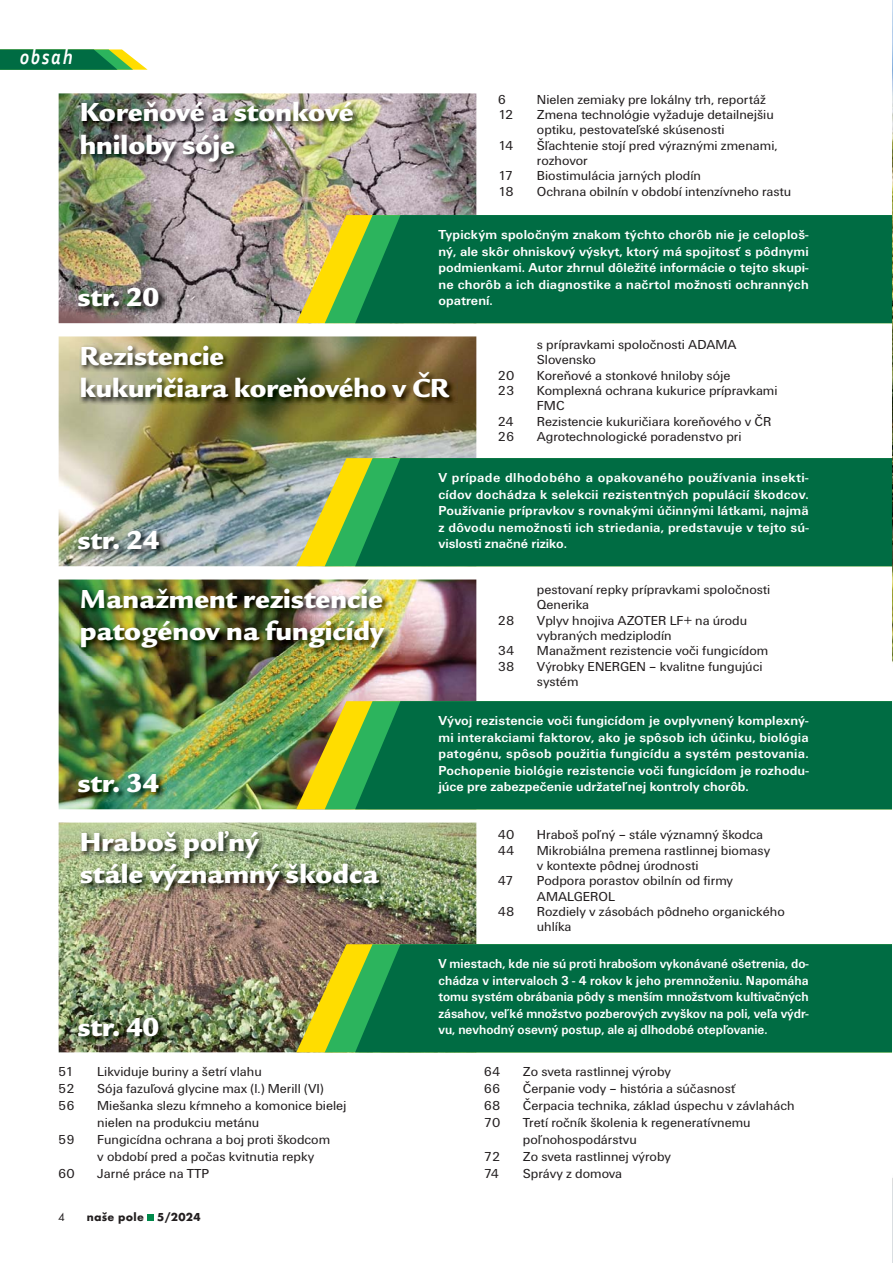
<style>
.page{position:relative;width:893px;height:1263px;background:#fff}
.page>*{position:absolute;margin:0;border:0;box-sizing:border-box;transform-origin:0 0}
.t1{font:27px/32.4px "Legacy San Itc TEE Ultr";color:#fff}
.t2{font:italic 700 21.6px "Corbel";letter-spacing:.1em;color:#fff;scale:.83 1}
.t3{font:13.5px/15.3px "Unitus TEE";color:#231f20}
.t4{font:700 13.5px/16.5px "Unitus TEE";color:#fff;text-align:justify}
.t5{font:700 13.5px/16.5px "Unitus TEE";color:#fff;text-align:justify;scale:.94 1}
.t6{font:700 12px "Futura TEE";letter-spacing:.02em;color:#231f20}
.t7{font:12px "Futura TEE";color:#231f20}
</style>
<div class="page">
<svg style="left:148px;top:1214px;width:6px;height:6px"></svg>
<svg style="left:0;top:49px;width:148px;height:21px;background:#378d51"></svg>
<img style="left:59px;top:822px;width:417px;height:230px">
<img style="left:77px;top:1015px;width:89px;height:28px">
<img style="left:79px;top:828px;width:307px;height:70px">
<img style="left:296px;top:944px;width:28px;height:108px">
<svg style="left:324px;top:944px;width:31px;height:108px;background:#acbf2d"></svg>
<div style="left:355px;top:944px;width:536px;height:108px;background:#006c43"></div>
<img style="left:59px;top:579px;width:417px;height:230px">
<img style="left:77px;top:772px;width:89px;height:28px">
<img style="left:79px;top:586px;width:312px;height:69px">
<img style="left:296px;top:701px;width:28px;height:108px">
<svg style="left:324px;top:701px;width:31px;height:108px;background:#abc02c"></svg>
<div style="left:355px;top:701px;width:536px;height:108px;background:#006c43"></div>
<img style="left:59px;top:336px;width:417px;height:230px">
<img style="left:77px;top:529px;width:90px;height:28px">
<img style="left:79px;top:343px;width:378px;height:62px">
<svg style="left:296px;top:458px;width:28px;height:108px;background:#b6b980"></svg>
<svg style="left:324px;top:458px;width:31px;height:108px;background:#b0ca3a"></svg>
<div style="left:355px;top:458px;width:536px;height:108px;background:#006c43"></div>
<img style="left:59px;top:93px;width:417px;height:230px">
<img style="left:77px;top:286px;width:89px;height:28px">
<img style="left:79px;top:100px;width:281px;height:69px">
<img style="left:296px;top:215px;width:28px;height:108px">
<svg style="left:324px;top:215px;width:31px;height:108px;background:#b7ca35"></svg>
<div style="left:355px;top:215px;width:536px;height:108px;background:#006c43"></div>
<img style="left:892px;top:0;width:1px;height:1262px">
<h2 class="t2" style="left:20px;top:48px;width:65px">obsah</h2>
<h1 class="t1" style="left:80px;top:98px;width:275px">Koreňové a stonkové hniloby sóje</h1>
<h1 class="t1" style="left:77px;top:283px;width:83px">str. 20</h1>
<p class="t3" style="left:497px;top:93px;width:10px">6</p>
<p class="t3" style="left:536px;top:93px;width:230px">Nielen zemiaky pre lokálny trh, reportáž</p>
<p class="t3" style="left:497px;top:108px;width:17px">12</p>
<p class="t3" style="left:536px;top:108px;width:238px">Zmena technológie vyžaduje detailnejšiu optiku, pestovateľské skúsenosti</p>
<p class="t3" style="left:497px;top:139px;width:17px">14</p>
<p class="t3" style="left:536px;top:139px;width:242px">Šľachtenie stojí pred výraznými zmenami, rozhovor</p>
<p class="t3" style="left:497px;top:169px;width:17px">17</p>
<p class="t3" style="left:536px;top:169px;width:165px">Biostimulácia jarných plodín</p>
<p class="t3" style="left:497px;top:185px;width:17px">18</p>
<p class="t3" style="left:536px;top:185px;width:256px">Ochrana obilnín v období intenzívneho rastu</p>
<p class="t4" style="left:438px;top:227px;width:371px">Typickým spoločným znakom týchto chorôb nie je celoploš&shy;ný, ale skôr ohniskový výskyt, ktorý má spojitosť s pôdnymi podmienkami. Autor zhrnul dôležité informácie o tejto skupi&shy;ne chorôb a ich diagnostike a načrtol možnosti ochranných opatrení.</p>
<h1 class="t1" style="left:80px;top:341px;width:371px">Rezistencie<br>kukuričiara koreňového v ČR</h1>
<p class="t3" style="left:536px;top:338px;width:201px">s prípravkami spoločnosti ADAMA<br>Slovensko</p>
<p class="t3" style="left:497px;top:368px;width:18px">20</p>
<p class="t3" style="left:536px;top:368px;width:195px">Koreňové a stonkové hniloby sóje</p>
<p class="t3" style="left:497px;top:384px;width:18px">23</p>
<p class="t3" style="left:536px;top:384px;width:242px">Komplexná ochrana kukurice prípravkami<br>FMC</p>
<p class="t3" style="left:497px;top:414px;width:17px">24</p>
<p class="t3" style="left:536px;top:414px;width:236px">Rezistencie kukuričiara koreňového v ČR</p>
<p class="t3" style="left:497px;top:430px;width:18px">26</p>
<p class="t3" style="left:536px;top:430px;width:206px">Agrotechnologické poradenstvo pri</p>
<h1 class="t1" style="left:77px;top:526px;width:83px">str. 24</h1>
<h1 class="t1" style="left:80px;top:584px;width:305px">Manažment rezistencie patogénov na fungicídy</h1>
<h1 class="t1" style="left:77px;top:769px;width:83px">str. 34</h1>
<h1 class="t1" style="left:80px;top:827px;width:300px">Hraboš poľný<br>stále významný škodca</h1>
<h1 class="t1" style="left:77px;top:1012px;width:83px">str. 40</h1>
<p class="t3" style="left:58px;top:1065px;width:17px">51</p>
<p class="t3" style="left:97px;top:1065px;width:166px">Likviduje buriny a šetrí vlahu</p>
<p class="t3" style="left:58px;top:1082px;width:18px">52</p>
<p class="t3" style="left:97px;top:1082px;width:228px">Sója fazuľová glycine max (l.) Merill (VI)</p>
<p class="t3" style="left:58px;top:1099px;width:18px">56</p>
<p class="t3" style="left:97px;top:1098px;width:250px;line-height:17px">Miešanka slezu kŕmneho a komonice bielej nielen na produkciu metánu</p>
<p class="t3" style="left:58px;top:1133px;width:18px">59</p>
<p class="t3" style="left:97px;top:1132px;width:234px;line-height:17px">Fungicídna ochrana a boj proti škodcom v období pred a počas kvitnutia repky</p>
<p class="t3" style="left:58px;top:1166px;width:18px">60</p>
<p class="t3" style="left:97px;top:1166px;width:113px">Jarné práce na TTP</p>
<p class="t7" style="left:58px;top:1210px;width:8px">4</p>
<p class="t6" style="left:87px;top:1211px;width:115px">naše pole 5/2024</p>
<p class="t4" style="left:438px;top:470px;width:371px">V prípade dlhodobého a opakovaného používania insekti&shy;cídov dochádza k selekcii rezistentných populácií škodcov.<br>Používanie prípravkov s rovnakými účinnými látkami, najmä z dôvodu nemožnosti ich striedania, predstavuje v tejto sú&shy;vislosti značné riziko.</p>
<p class="t3" style="left:536px;top:583px;width:235px">pestovaní repky prípravkami spoločnosti<br>Qenerika</p>
<p class="t3" style="left:497px;top:613px;width:18px">28</p>
<p class="t3" style="left:536px;top:613px;width:212px">Vplyv hnojiva AZOTER LF+ na úrodu vybraných medziplodín</p>
<p class="t3" style="left:497px;top:644px;width:18px">34</p>
<p class="t3" style="left:536px;top:644px;width:233px">Manažment rezistencie voči fungicídom</p>
<p class="t3" style="left:497px;top:659px;width:18px">38</p>
<p class="t3" style="left:536px;top:659px;width:227px">Výrobky ENERGEN – kvalitne fungujúci systém</p>
<p class="t4" style="left:438px;top:713px;width:371px">Vývoj rezistencie voči fungicídom je ovplyvnený komplexný&shy;mi interakciami faktorov, ako je spôsob ich účinku, biológia patogénu, spôsob použitia fungicídu a systém pestovania.<br>Pochopenie biológie rezistencie voči fungicídom je rozhodu&shy;júce pre zabezpečenie udržateľnej kontroly chorôb.</p>
<p class="t3" style="left:497px;top:828px;width:18px">40</p>
<p class="t3" style="left:536px;top:828px;width:228px">Hraboš poľný – stále významný škodca</p>
<p class="t3" style="left:497px;top:843px;width:18px">44</p>
<p class="t3" style="left:536px;top:843px;width:235px">Mikrobiálna premena rastlinnej biomasy v kontexte pôdnej úrodnosti</p>
<p class="t3" style="left:497px;top:874px;width:17px">47</p>
<p class="t3" style="left:536px;top:874px;width:198px">Podpora porastov obilnín od firmy<br>AMALGEROL</p>
<p class="t3" style="left:497px;top:904px;width:18px">48</p>
<p class="t3" style="left:536px;top:904px;width:249px">Rozdiely v zásobách pôdneho organického uhlíka</p>
<p class="t5" style="left:438px;top:956px;width:395px">V miestach, kde nie sú proti hrabošom vykonávané ošetrenia, do&shy;chádza v intervaloch 3 - 4 rokov k jeho premnoženiu. Napomáha tomu systém obrábania pôdy s menším množstvom kultivačných zásahov, veľké množstvo pozberových zvyškov na poli, veľa výdr&shy;vu, nevhodný osevný postup, ale aj dlhodobé otepľovanie.</p>
<p class="t3" style="left:483px;top:1065px;width:18px">64</p>
<p class="t3" style="left:522px;top:1065px;width:149px">Zo sveta rastlinnej výroby</p>
<p class="t3" style="left:483px;top:1082px;width:18px">66</p>
<p class="t3" style="left:522px;top:1082px;width:214px">Čerpanie vody – história a súčasnosť</p>
<p class="t3" style="left:483px;top:1099px;width:18px">68</p>
<p class="t3" style="left:522px;top:1099px;width:273px">Čerpacia technika, základ úspechu v závlahách</p>
<p class="t3" style="left:483px;top:1116px;width:18px">70</p>
<p class="t3" style="left:522px;top:1115px;width:229px;line-height:17px">Tretí ročník školenia k regeneratívnemu poľnohospodárstvu</p>
<p class="t3" style="left:483px;top:1149px;width:18px">72</p>
<p class="t3" style="left:522px;top:1149px;width:149px">Zo sveta rastlinnej výroby</p>
<p class="t3" style="left:483px;top:1166px;width:17px">74</p>
<p class="t3" style="left:522px;top:1166px;width:101px">Správy z domova</p>
</div>
